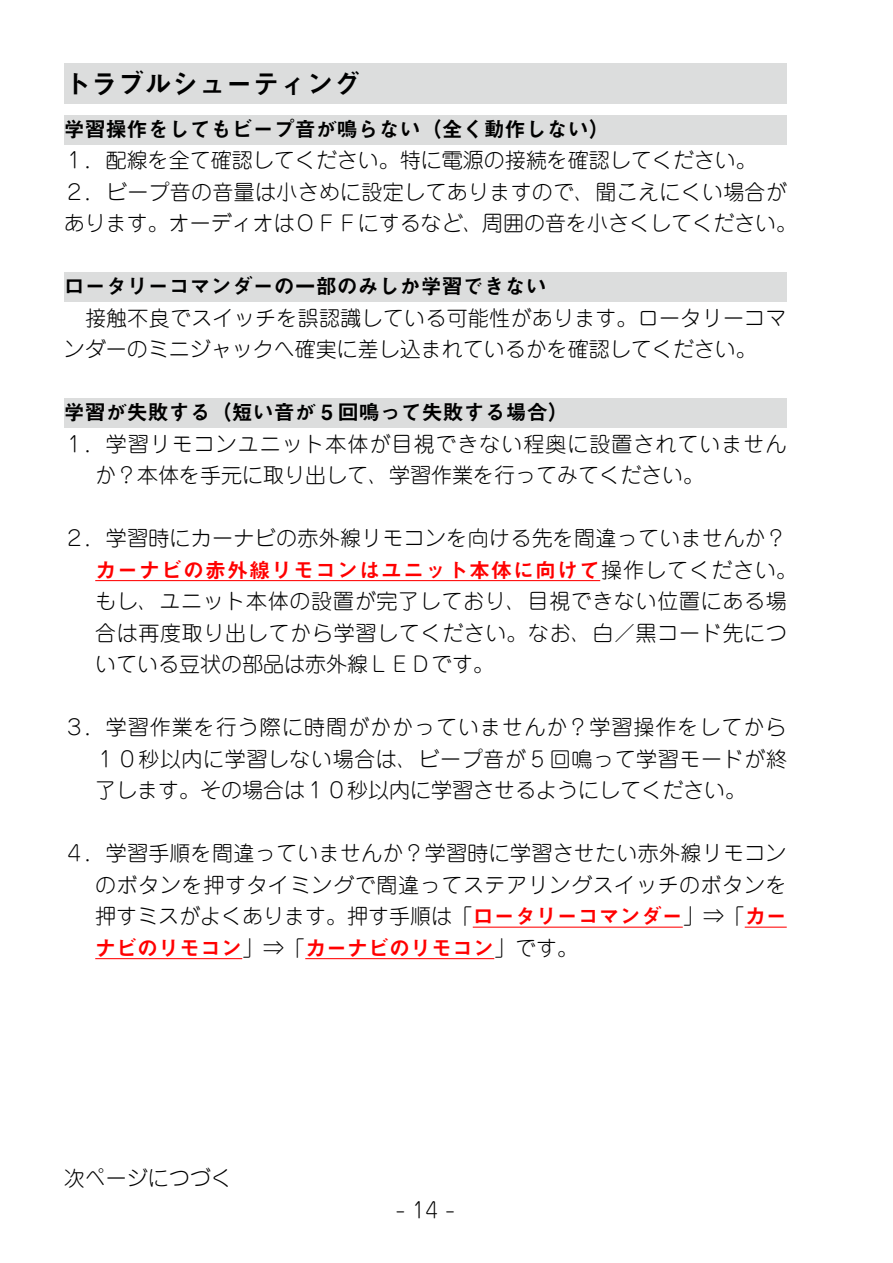
<style>
.page{position:relative;width:893px;height:1263px;background:#fff}
.page>*{position:absolute;margin:0;border:0;box-sizing:border-box;transform-origin:0 0}
.t1{font:27px "Midashi Go Pro MB31";color:#000}
.t2{font:300 21px/31.5px "Jun 101 Pro";letter-spacing:.015em;color:#000;text-align:justify}
.t3{font:21px "Midashi Go Pro MB31";color:#000}
.t4{font:300 21px/31.5px "Jun 101 Pro";letter-spacing:.045em;color:#000}
.t5{font:21px "Midashi Go Pro MB31";letter-spacing:.045em;color:#f00}
.t6{font:21px "Midashi Go Pro MB31";color:#f00}
.s1{font-family:"Jun 101 Pro";font-weight:300;color:#000}
.s2{font-family:"Midashi Go Pro MB31";font-weight:400;color:#f00}
</style>
<div class="page">
<div style="left:64px;top:115px;width:723px;height:30px;background:#dcdddd"></div>
<div style="left:64px;top:398px;width:723px;height:29px;background:#dcdddd"></div>
<div style="left:64px;top:272px;width:723px;height:30px;background:#dcdddd"></div>
<div style="left:64px;top:64px;width:723px;height:40px;background:#dcdddd"></div>
<hr style="left:95px;top:580px;width:505px;height:1px;background:#f00">
<hr style="left:473px;top:927px;width:210px;height:1px;background:#f00">
<hr style="left:745px;top:927px;width:42px;height:1px;background:#f00">
<hr style="left:95px;top:958px;width:147px;height:1px;background:#f00">
<hr style="left:305px;top:958px;width:189px;height:1px;background:#f00">
<p class="t1" style="left:64px;top:62px;width:298px">トラブルシューティング</p>
<p class="t3" style="left:64px;top:112px;width:547px">学習操作をしてもビープ音が鳴らない（全く動作しない）</p>
<p class="t2" style="left:64px;top:142px;width:735px;text-align:left">１．配線を全て確認してください。特に電源の接続を確認してください。<br>２．ビープ音の音量は小さめに設定してありますので、聞こえにくい場合があります。オーディオはＯＦＦにするなど、周囲の音を小さくしてください。</p>
<p class="t3" style="left:64px;top:269px;width:484px">ロータリーコマンダーの一部のみしか学習できない</p>
<p class="t2" style="left:64px;top:299px;width:724px">　接触不良でスイッチを誤認識している可能性があります。ロータリーコマンダーのミニジャックへ確実に差し込まれているかを確認してください。</p>
<p class="t3" style="left:64px;top:395px;width:507px">学習が失敗する（短い音が 5 回鳴って失敗する場合）</p>
<p class="t4" style="left:95px;top:425px;width:693px;text-indent:-32px">１．学習リモコンユニット本体が目視できない程奥に設置されていませんか？本体を手元に取り出して、学習作業を行ってみてください。</p>
<p class="t2" style="left:64px;top:520px;width:724px">２．学習時にカーナビの赤外線リモコンを向ける先を間違っていませんか？</p>
<p class="t5" style="left:95px;top:553px;width:703px">カーナビの赤外線リモコンはユニット本体に向けて<span class="s1">操作してください。</span></p>
<p class="t2" style="left:95px;top:583px;width:693px">もし、ユニット本体の設置が完了しており、目視できない位置にある場合は再度取り出してから学習してください。なお、白／黒コード先についている豆状の部品は赤外線ＬＥＤです。</p>
<p class="t2" style="left:95px;top:709px;width:693px;text-indent:-32px">３．学習作業を行う際に時間がかかっていませんか？学習操作をしてから１０秒以内に学習しない場合は、ビープ音が 5 回鳴って学習モードが終了します。その場合は１０秒以内に学習させるようにしてください。</p>
<p class="t2" style="left:95px;top:835px;width:693px;text-indent:-32px">４．学習手順を間違っていませんか？学習時に学習させたい赤外線リモコンのボタンを押すタイミングで間違ってステアリングスイッチのボタンを押すミスがよくあります。押す手順は「<span class="s2">ロータリーコマンダー</span>」⇒「<span class="s2">カー</span></p>
<p class="t6" style="left:95px;top:931px;width:484px">ナビのリモコン<span class="s1">」⇒「</span>カーナビのリモコン<span class="s1">」です。</span></p>
<p class="t2" style="left:64px;top:1160px;width:169px">次ページにつづく</p>
<p class="t2" style="left:396px;top:1191px;width:61px">- 14 -</p>
</div>
